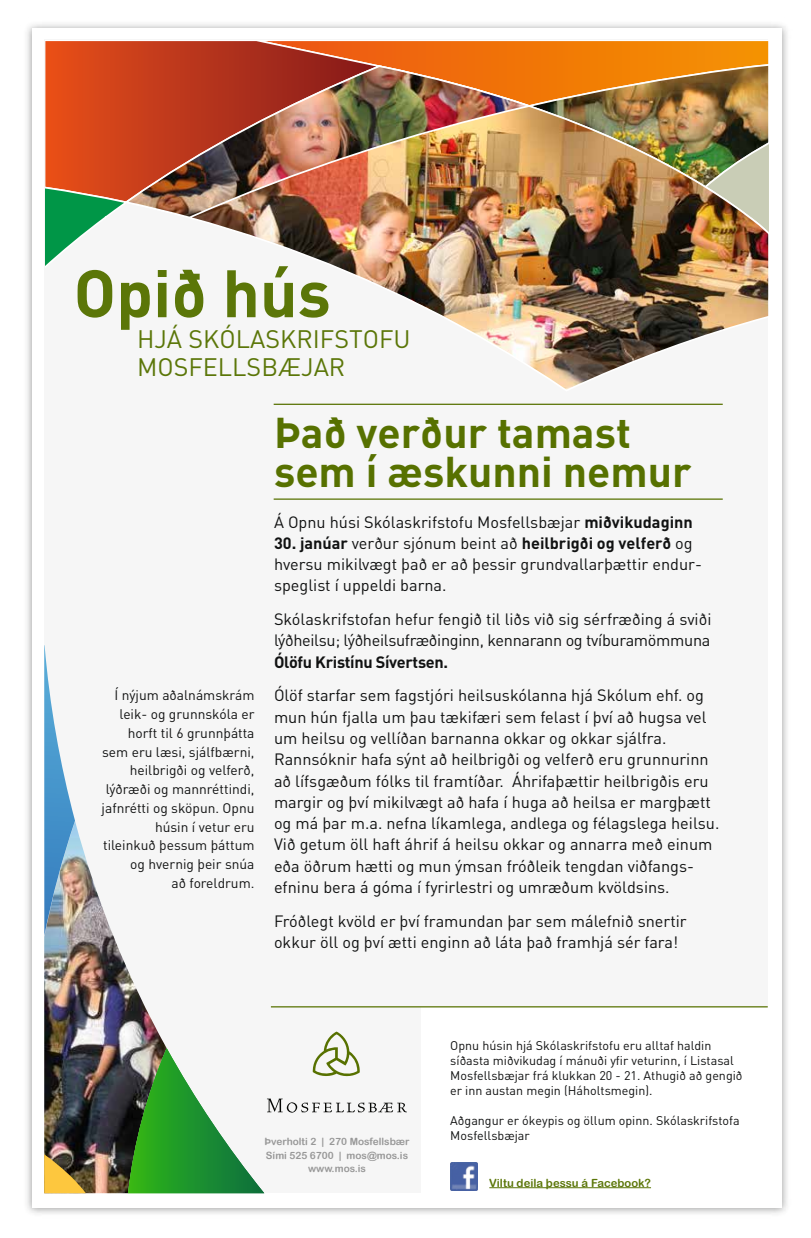
<style>
.page{position:relative;width:811px;height:1238px;background:#fff}
.page>*{position:absolute;margin:0;border:0;box-sizing:border-box;transform-origin:0 0}
.t1{font:700 65.88px "DIN";color:#5b7608}
.t2{font:700 42.5px/38.8px "DIN";color:#577100}
.t3{font:25px/27.5px "DIN";color:#5b7608}
.t4{font:16.25px/21.2px "DIN Pro";color:#111212}
.t5{font:16.25px/21.2px "DIN Pro";letter-spacing:-.02em;color:#111212}
.t6{font:700 16.25px "DIN";color:#111212}
.t7{font:700 16.25px "DIN";letter-spacing:-.02em;color:#111212}
.t8{font:13.75px/18.8px "DIN Pro";color:#111212;text-align:right}
.t9{font:12.5px/15px "DIN";color:#111212}
.t10{font:11.25px "Arial Rounded MT Bold";color:#5b7608}
.t11{font:10px/13.4px "Arial Rounded MT Bold";color:#989898;text-align:center}
.s1{font-family:"DIN";font-weight:700}
.s2{font-family:"DIN Pro";font-weight:400}
</style>
<div class="page">
<img style="left:27px;top:24px;width:760px;height:1190px">
<div style="left:32px;top:28px;width:749px;height:1180px;background:#fff"></div>
<div style="left:44px;top:40px;width:723px;height:1153px;background:#f6f6f6"></div>
<hr style="left:273px;top:404px;width:449px;height:1px;background:#577100">
<hr style="left:273px;top:498px;width:449px;height:2px;background:#577100">
<img style="left:44px;top:821px;width:114px;height:372px">
<svg style="left:44px;top:645px;width:31px;height:291px"></svg>
<svg style="left:44px;top:1154px;width:42px;height:39px;background:#a68535"></svg>
<svg style="left:128px;top:1031px;width:278px;height:162px"></svg>
<svg style="left:384px;top:41px;width:383px;height:23px;background:#f17b07"></svg>
<img style="left:198px;top:64px;width:569px;height:325px">
<svg style="left:45px;top:41px;width:339px;height:145px;background:#d4481c"></svg>
<img style="left:122px;top:64px;width:413px;height:155px">
<svg style="left:45px;top:186px;width:85px;height:80px"></svg>
<div style="left:420px;top:1007px;width:349px;height:193px;background:#fff"></div>
<hr style="left:271px;top:1006px;width:496px;height:1px;background:#577100">
<img style="left:450px;top:1162px;width:27px;height:28px">
<hr style="left:489px;top:1187px;width:161px;height:1px;background:#5b7608">
<h1 class="t1" style="left:74px;top:250px;width:258px">Opið hús</h1>
<h3 class="t3" style="left:137px;top:325px;width:275px">HJÁ SKÓLASKRIFSTOFU<br>MOSFELLSBÆJAR</h3>
<p class="t8" style="left:102px;top:685px;width:154px">Í nýjum aðalnámskrám leik- og grunnskóla er horft til 6 grunnþátta sem eru læsi, sjálfbærni, heilbrigði og velferð, lýðræði og mannréttindi, jafnrétti og sköpun. Opnu húsin í vetur eru tileinkuð þessum þáttum og hvernig þeir snúa<br>að foreldrum.</p>
<h2 class="t2" style="left:274px;top:411px;width:419px">Það verður tamast sem í æskunni nemur</h2>
<p class="t4" style="left:274px;top:510px;width:420px">Á Opnu húsi Skólaskrifstofu Mosfellsbæjar <span class="s1">miðvikudaginn</span></p>
<p class="t6" style="left:274px;top:532px;width:420px">30. janúar <span class="s2">verður sjónum beint að</span> heilbrigði og velferð <span class="s2">og</span></p>
<p class="t4" style="left:274px;top:553px;width:429px">hversu mikilvægt það er að þessir grundvallarþættir endur&shy;speglist í uppeldi barna.</p>
<p class="t5" style="left:274px;top:608px;width:438px">Skólaskrifstofan hefur fengið til liðs við sig sérfræðing á sviði lýðheilsu; lýðheilsufræðinginn, kennarann og tvíburamömmuna</p>
<p class="t7" style="left:274px;top:651px;width:175px">Ólöfu Kristínu Sívertsen.</p>
<p class="t4" style="left:274px;top:684px;width:446px">Ólöf starfar sem fagstjóri heilsuskólanna hjá Skólum ehf. og mun hún fjalla um þau tækifæri sem felast í því að hugsa vel um heilsu og vellíðan barnanna okkar og okkar sjálfra.<br>Rannsóknir hafa sýnt að heilbrigði og velferð eru grunnurinn að lífsgæðum fólks til framtíðar. Áhrifaþættir heilbrigðis eru margir og því mikilvægt að hafa í huga að heilsa er margþætt og má þar m.a. nefna líkamlega, andlega og félagslega heilsu.<br>Við getum öll haft áhrif á heilsu okkar og annarra með einum eða öðrum hætti og mun ýmsan fróðleik tengdan viðfangs&shy;efninu bera á góma í fyrirlestri og umræðum kvöldsins.</p>
<p class="t4" style="left:274px;top:909px;width:414px">Fróðlegt kvöld er því framundan þar sem málefnið snertir okkur öll og því ætti enginn að láta það framhjá sér fara!</p>
<p class="t11" style="left:264px;top:1135px;width:147px">Þverholti 2 | 270 Mosfellsbær<br>Sími 525 6700 | mos@mos.is www.mos.is</p>
<p class="t9" style="left:450px;top:1037px;width:293px">Opnu húsin hjá Skólaskrifstofu eru alltaf haldin síðasta miðvikudag í mánuði yfir veturinn, í Listasal Mosfellsbæjar frá klukkan 20 - 21. Athugið að gengið er inn austan megin (Háholtsmegin).</p>
<p class="t9" style="left:450px;top:1112px;width:291px">Aðgangur er ókeypis og öllum opinn. Skólaskrifstofa<br>Mosfellsbæjar</p>
<p class="t10" style="left:489px;top:1176px;width:163px">Viltu deila þessu á Facebook?</p>
</div>
